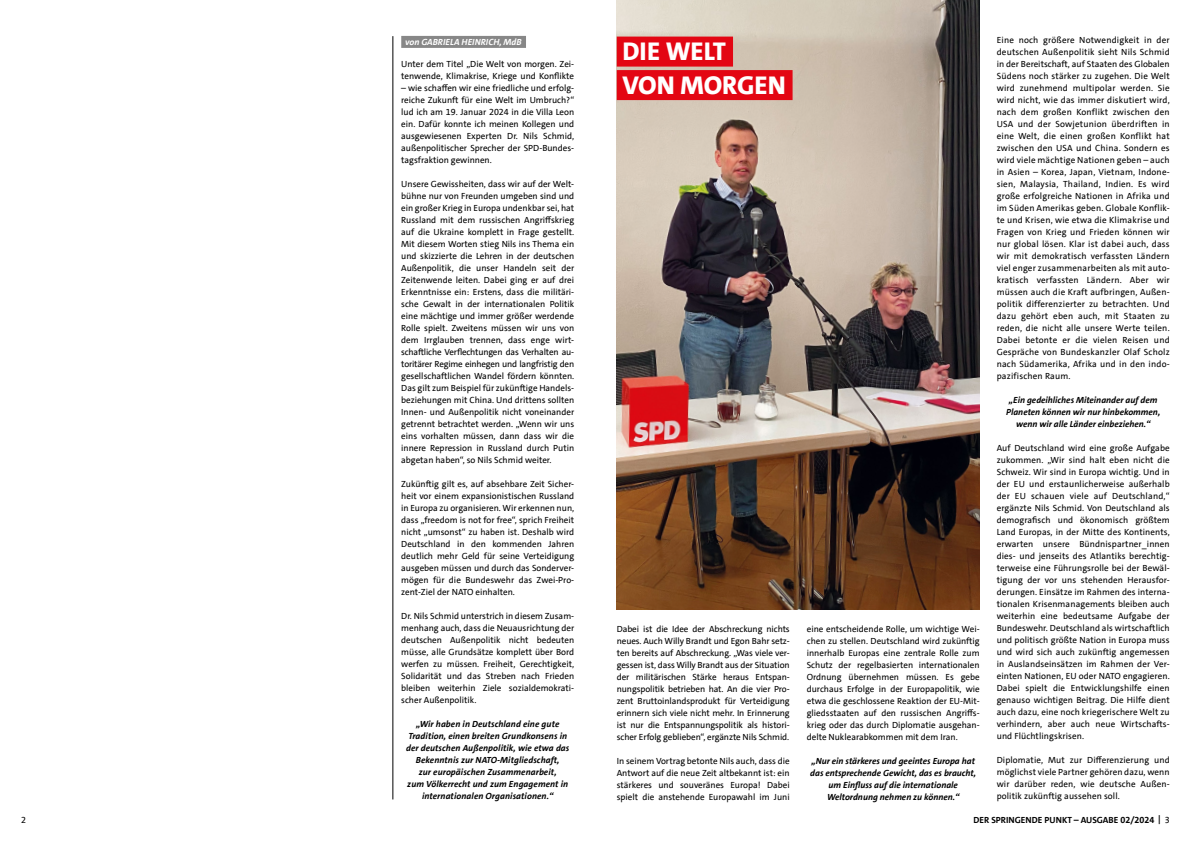
<style>
.page{position:relative;width:1191px;height:842px;background:#fff}
.page>*{position:absolute;margin:0;border:0;box-sizing:border-box;transform-origin:0 0}
.t1{font:800 26px/33.5px "SPD The Sans";color:#fff}
.t2{font:9px/12px "SPD The Sans";color:#000;text-align:justify}
.t3{font:italic 700 9px/12px "SPD The Sans";color:#000;text-align:center}
.t4{font:700 9px "SPD The Sans";color:#000}
.t5{font:italic 700 9px "SPD The Sans";color:#fff}
.s1{font-weight:400}
</style>
<div class="page">
<div style="left:401px;top:36px;width:125px;height:12px;background:#878787"></div>
<hr style="left:393px;top:36px;width:1px;height:763px;background:#000">
<img style="left:617px;top:0;width:362px;height:609px">
<div style="left:617px;top:37px;width:116px;height:30px;background:#e30613"></div>
<div style="left:617px;top:70px;width:175px;height:30px;background:#e30613"></div>
<p class="t2" style="left:21px;top:814px;width:6px">2</p>
<p class="t5" style="left:405px;top:36px;width:118px">von GABRIELA HEINRICH, MdB</p>
<p class="t2" style="left:401px;top:58px;width:174px">Unter dem Titel „Die Welt von morgen. Zei&shy;tenwende, Klimakrise, Kriege und Konflikte</p>
<p class="t2" style="left:401px;top:82px;width:174px">– wie schaffen wir eine friedliche und erfolg&shy;reiche Zukunft für eine Welt im Umbruch?“ lud ich am 19. Januar 2024 in die Villa Leon ein. Dafür konnte ich meinen Kollegen und ausgewiesenen Experten Dr. Nils Schmid, außenpolitischer Sprecher der SPD-Bundes&shy;tagsfraktion gewinnen.</p>
<p class="t2" style="left:401px;top:178px;width:174px">Unsere Gewissheiten, dass wir auf der Welt&shy;bühne nur von Freunden umgeben sind und ein großer Krieg in Europa undenkbar sei, hat Russland mit dem russischen Angriffskrieg auf die Ukraine komplett in Frage gestellt.<br>Mit diesem Worten stieg Nils ins Thema ein und skizzierte die Lehren in der deutschen Außenpolitik, die unser Handeln seit der Zeitenwende leiten. Dabei ging er auf drei Erkenntnisse ein: Erstens, dass die militäri&shy;sche Gewalt in der internationalen Politik eine mächtige und immer größer werdende Rolle spielt. Zweitens müssen wir uns von dem Irrglauben trennen, dass enge wirt&shy;schaftliche Verflechtungen das Verhalten au&shy;toritärer Regime einhegen und langfristig den gesellschaftlichen Wandel fördern könnten.<br>Das gilt zum Beispiel für zukünftige Handels&shy;beziehungen mit China. Und drittens sollten Innen- und Außenpolitik nicht voneinander getrennt betrachtet werden. „Wenn wir uns eins vorhalten müssen, dann dass wir die innere Repression in Russland durch Putin abgetan haben“, so Nils Schmid weiter.</p>
<p class="t2" style="left:401px;top:478px;width:174px">Zukünftig gilt es, auf absehbare Zeit Sicher&shy;heit vor einem expansionistischen Russland in Europa zu organisieren. Wir erkennen nun, dass „freedom is not for free“, sprich Freiheit nicht „umsonst“ zu haben ist. Deshalb wird Deutschland in den kommenden Jahren deutlich mehr Geld für seine Verteidigung ausgeben müssen und durch das Sonderver&shy;mögen für die Bundeswehr das Zwei-Pro&shy;zent-Ziel der NATO einhalten.</p>
<p class="t2" style="left:401px;top:610px;width:174px">Dr. Nils Schmid unterstrich in diesem Zusam&shy;menhang auch, dass die Neuausrichtung der deutschen Außenpolitik nicht bedeuten müsse, alle Grundsätze komplett über Bord werfen zu müssen. Freiheit, Gerechtigkeit, Solidarität und das Streben nach Frieden bleiben weiterhin Ziele sozialdemokrati&shy;scher Außenpolitik.</p>
<p class="t3" style="left:406px;top:718px;width:165px">„Wir haben in Deutschland eine gute Tradition, einen breiten Grundkonsens in der deutschen Außenpolitik, wie etwa das Bekenntnis zur NATO-Mitgliedschaft,<br>zur europäischen Zusammenarbeit,<br>zum Völkerrecht und zum Engagement in internationalen Organisationen.“</p>
<h1 class="t1" style="left:622px;top:35px;width:165px">DIE WELT<br>VON MORGEN</h1>
<p class="t2" style="left:617px;top:623px;width:174px">Dabei ist die Idee der Abschreckung nichts neues. Auch Willy Brandt und Egon Bahr setz&shy;ten bereits auf Abschreckung. „Was viele ver&shy;gessen ist, dass Willy Brandt aus der Situation der militärischen Stärke heraus Entspan&shy;nungspolitik betrieben hat. An die vier Pro&shy;zent Bruttoinlandsprodukt für Verteidigung erinnern sich viele nicht mehr. In Erinnerung ist nur die Entspannungspolitik als histori&shy;scher Erfolg geblieben“, ergänzte Nils Schmid.</p>
<p class="t2" style="left:617px;top:755px;width:174px">In seinem Vortrag betonte Nils auch, dass die Antwort auf die neue Zeit altbekannt ist: ein stärkeres und souveränes Europa! Dabei spielt die anstehende Europawahl im Juni</p>
<p class="t2" style="left:806px;top:623px;width:174px">eine entscheidende Rolle, um wichtige Wei&shy;chen zu stellen. Deutschland wird zukünftig innerhalb Europas eine zentrale Rolle zum Schutz der regelbasierten internationalen Ordnung übernehmen müssen. Es gebe durchaus Erfolge in der Europapolitik, wie etwa die geschlossene Reaktion der EU-Mit&shy;gliedsstaaten auf den russischen Angriffs&shy;krieg oder das durch Diplomatie ausgehan&shy;delte Nuklearabkommen mit dem Iran.</p>
<p class="t3" style="left:810px;top:755px;width:167px">„Nur ein stärkeres und geeintes Europa hat das entsprechende Gewicht, das es braucht, um Einfluss auf die internationale Weltordnung nehmen zu können.“</p>
<p class="t2" style="left:996px;top:34px;width:174px">Eine noch größere Notwendigkeit in der deutschen Außenpolitik sieht Nils Schmid in der Bereitschaft, auf Staaten des Globalen Südens noch stärker zu zugehen. Die Welt wird zunehmend multipolar werden. Sie wird nicht, wie das immer diskutiert wird, nach dem großen Konflikt zwischen den USA und der Sowjetunion überdriften in eine Welt, die einen großen Konflikt hat zwischen den USA und China. Sondern es wird viele mächtige Nationen geben – auch in Asien – Korea, Japan, Vietnam, Indone&shy;sien, Malaysia, Thailand, Indien. Es wird große erfolgreiche Nationen in Afrika und im Süden Amerikas geben. Globale Konflik&shy;te und Krisen, wie etwa die Klimakrise und Fragen von Krieg und Frieden können wir nur global lösen. Klar ist dabei auch, dass wir mit demokratisch verfassten Ländern viel enger zusammenarbeiten als mit auto&shy;kratisch verfassten Ländern. Aber wir müssen auch die Kraft aufbringen, Außen&shy;politik differenzierter zu betrachten. Und dazu gehört eben auch, mit Staaten zu reden, die nicht alle unsere Werte teilen.<br>Dabei betonte er die vielen Reisen und Gespräche von Bundeskanzler Olaf Scholz nach Südamerika, Afrika und in den indo&shy;pazifischen Raum.</p>
<p class="t3" style="left:1006px;top:394px;width:156px">„Ein gedeihliches Miteinander auf dem<br>Planeten können wir nur hinbekommen, wenn wir alle Länder einbeziehen.“</p>
<p class="t2" style="left:996px;top:442px;width:174px">Auf Deutschland wird eine große Aufgabe zukommen. „Wir sind halt eben nicht die Schweiz. Wir sind in Europa wichtig. Und in der EU und erstaunlicherweise außerhalb der EU schauen viele auf Deutschland,“ ergänzte Nils Schmid. Von Deutschland als demografisch und ökonomisch größtem Land Europas, in der Mitte des Kontinents, erwarten unsere Bündnispartner_innen dies- und jenseits des Atlantiks berechtig&shy;terweise eine Führungsrolle bei der Bewäl&shy;tigung der vor uns stehenden Herausfor&shy;derungen. Einsätze im Rahmen des interna&shy;tionalen Krisenmanagements bleiben auch weiterhin eine bedeutsame Aufgabe der Bundeswehr. Deutschland als wirtschaftlich und politisch größte Nation in Europa muss und wird sich auch zukünftig angemessen in Auslandseinsätzen im Rahmen der Ver&shy;einten Nationen, EU oder NATO engagieren.<br>Dabei spielt die Entwicklungshilfe einen genauso wichtigen Beitrag. Die Hilfe dient auch dazu, eine noch kriegerischere Welt zu verhindern, aber auch neue Wirtschafts&shy;und Flüchtlingskrisen.</p>
<p class="t2" style="left:996px;top:754px;width:174px">Diplomatie, Mut zur Differenzierung und möglichst viele Partner gehören dazu, wenn wir darüber reden, wie deutsche Außen&shy;politik zukünftig aussehen soll.</p>
<p class="t4" style="left:973px;top:814px;width:198px">DER SPRINGENDE PUNKT – AUSGABE 02/2024 | <span class="s1">3</span></p>
</div>
